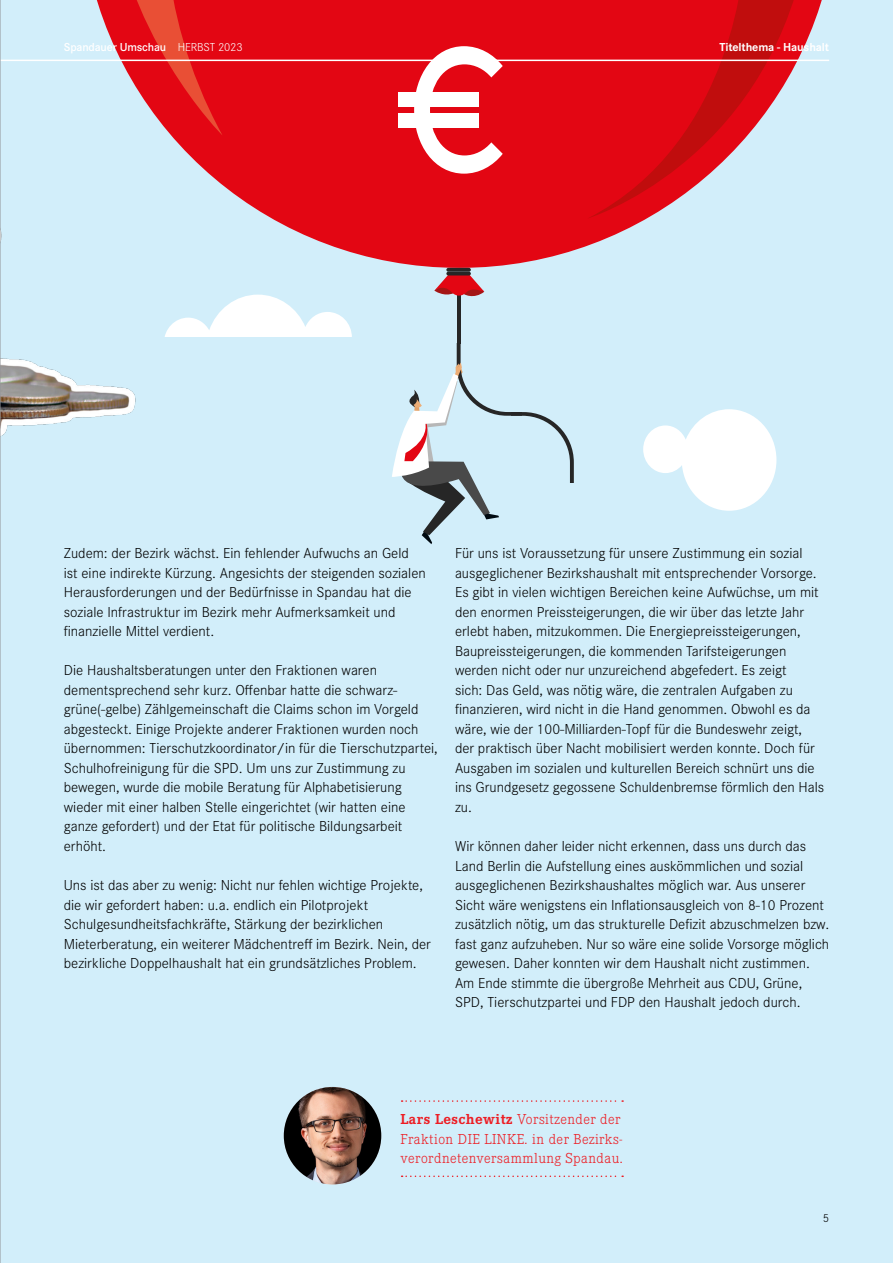
<style>
.page{position:relative;width:893px;height:1263px;background:#d2eefa}
.page>*{position:absolute;margin:0;border:0;box-sizing:border-box;transform-origin:0 0}
.t1{font:300 15px/19.5px "Corporate S";color:#000}
.t2{font:300 15px/19.5px "Corporate E Pro";letter-spacing:.03em;color:#ed1d24}
.t3{font:600 12px "Corporate S";letter-spacing:-.01em;color:#fff}
.t4{font:700 12px "Corporate S";letter-spacing:-.01em;color:#fff}
.t5{font:300 12px "Corporate S";color:#000}
.s1{font-weight:300}
.s2{font-weight:700}
</style>
<div class="page">
<svg style="left:187px;top:295px;width:165px;height:41px"></svg>
<svg style="left:643px;top:409px;width:133px;height:102px"></svg>
<svg style="left:187px;top:0;width:642px;height:268px;fill:#e30613"></svg>
<svg style="left:187px;top:0;width:35px;height:135px;background:#e31018"></svg>
<svg style="left:587px;top:0;width:218px;height:219px;fill:#e30613"></svg>
<hr style="left:457px;top:281px;width:3px;height:63px;background:#262626">
<svg style="left:392px;top:344px;width:182px;height:200px"></svg>
<svg style="left:434px;top:275px;width:50px;height:24px"></svg>
<svg style="left:446px;top:268px;width:25px;height:4px"></svg>
<hr style="left:446px;top:272px;width:25px;height:3px;background:#262626;border-radius:2px">
<svg style="left:414px;top:46px;width:89px;height:128px;background:#ed6068"></svg>
<div style="left:399px;top:92px;width:80px;height:14px;background:#fff"></div>
<div style="left:399px;top:113px;width:80px;height:15px;background:#fff"></div>
<img style="left:1px;top:0;width:186px;height:436px">
<svg style="left:402px;top:1100px;width:221px;height:2px"></svg>
<svg style="left:402px;top:1175px;width:221px;height:2px"></svg>
<img style="left:284px;top:1087px;width:97px;height:97px;border-radius:49px">
<hr style="left:0;top:60px;width:829px;height:1px;background:#fff">
<hr style="left:0;top:0;width:1px;height:1263px;background:#939598">
<p class="t3" style="left:64px;top:39px;width:180px">Spandauer Umschau <span class="s1">HERBST 2023</span></p>
<p class="t4" style="left:719px;top:40px;width:111px">Titelthema - Haushalt</p>
<p class="t1" style="left:64px;top:543px;width:364px">Zudem: der Bezirk wächst. Ein fehlender Aufwuchs an Geld ist eine indirekte Kürzung. Angesichts der steigenden sozialen Herausforderungen und der Bedürfnisse in Spandau hat die soziale Infrastruktur im Bezirk mehr Aufmerksamkeit und finanzielle Mittel verdient.</p>
<p class="t1" style="left:64px;top:660px;width:376px">Die Haushaltsberatungen unter den Fraktionen waren dementsprechend sehr kurz. Offenbar hatte die schwarz&shy;grüne(-gelbe) Zählgemeinschaft die Claims schon im Vorgeld abgesteckt. Einige Projekte anderer Fraktionen wurden noch übernommen: Tierschutzkoordinator/in für die Tierschutzpartei, Schulhofreinigung für die SPD. Um uns zur Zustimmung zu bewegen, wurde die mobile Beratung für Alphabetisierung wieder mit einer halben Stelle eingerichtet (wir hatten eine ganze gefordert) und der Etat für politische Bildungsarbeit erhöht.</p>
<p class="t1" style="left:64px;top:875px;width:369px">Uns ist das aber zu wenig: Nicht nur fehlen wichtige Projekte, die wir gefordert haben: u.a. endlich ein Pilotprojekt Schulgesundheitsfachkräfte, Stärkung der bezirklichen Mieterberatung, ein weiterer Mädchentreff im Bezirk. Nein, der bezirkliche Doppelhaushalt hat ein grundsätzliches Problem.</p>
<p class="t1" style="left:455px;top:543px;width:371px">Für uns ist Voraussetzung für unsere Zustimmung ein sozial ausgeglichener Bezirkshaushalt mit entsprechender Vorsorge.<br>Es gibt in vielen wichtigen Bereichen keine Aufwüchse, um mit den enormen Preissteigerungen, die wir über das letzte Jahr erlebt haben, mitzukommen. Die Energiepreissteigerungen, Baupreissteigerungen, die kommenden Tarifsteigerungen werden nicht oder nur unzureichend abgefedert. Es zeigt<br>sich: Das Geld, was nötig wäre, die zentralen Aufgaben zu finanzieren, wird nicht in die Hand genommen. Obwohl es da wäre, wie der 100-Milliarden-Topf für die Bundeswehr zeigt, der praktisch über Nacht mobilisiert werden konnte. Doch für Ausgaben im sozialen und kulturellen Bereich schnürt uns die ins Grundgesetz gegossene Schuldenbremse förmlich den Hals zu.</p>
<p class="t1" style="left:455px;top:836px;width:376px">Wir können daher leider nicht erkennen, dass uns durch das Land Berlin die Aufstellung eines auskömmlichen und sozial ausgeglichenen Bezirkshaushaltes möglich war. Aus unserer Sicht wäre wenigstens ein Inflationsausgleich von 8-10 Prozent zusätzlich nötig, um das strukturelle Defizit abzuschmelzen bzw. fast ganz aufzuheben. Nur so wäre eine solide Vorsorge möglich gewesen. Daher konnten wir dem Haushalt nicht zustimmen.<br>Am Ende stimmte die übergroße Mehrheit aus CDU, Grüne, SPD, Tierschutzpartei und FDP den Haushalt jedoch durch.</p>
<p class="t2" style="left:400px;top:1109px;width:224px"><span class="s2">Lars Leschewitz</span> Vorsitzender der<br>Fraktion DIE LINKE. in der Bezirks&shy;verordnetenversammlung Spandau.</p>
<p class="t5" style="left:823px;top:1210px;width:8px">5</p>
</div>
